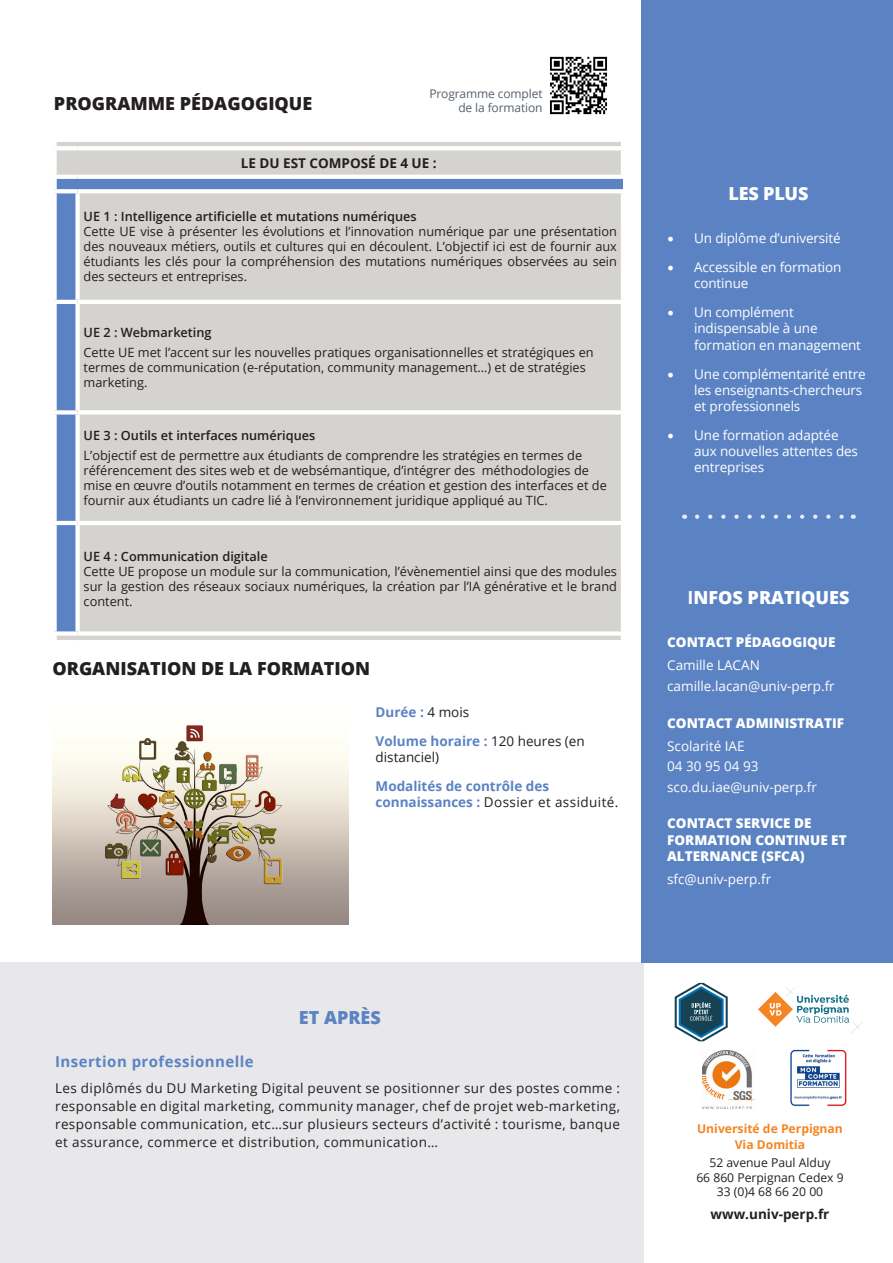
<style>
.page{position:relative;width:893px;height:1263px;background:#fff}
.page>*{position:absolute;margin:0;border:0;box-sizing:border-box;transform-origin:0 0}
.t1{font:800 18px "Open Sans";color:#231f20}
.t2{font:800 18px "Open Sans";color:#fff}
.t3{font:800 18px "Open Sans";color:#5b83c3}
.t4{font:700 15px "Open Sans";letter-spacing:.03em;color:#5b83c3}
.t5{font:13.5px/16.2px "Open Sans";letter-spacing:-.01em;color:#fff}
.t6{font:13.5px/18px "Open Sans";letter-spacing:.03em;color:#231f20;text-align:justify}
.t7{font:800 13.5px/16.2px "Open Sans";color:#fff}
.t8{font:700 13.5px/16.2px "Open Sans";color:#5b83c3}
.t9{font:13.5px/16.2px "Open Sans";color:#231f20}
.t10{font:700 13.5px "Open Sans";color:#231f20}
.t11{font:12.75px/15px "Open Sans";color:#231f20;text-align:justify}
.t12{font:600 12.75px "Open Sans";color:#231f20}
.t13{font:12.15px "Open Sans";color:#231f20}
.t14{font:700 12.15px "Open Sans";color:#f58523}
.t15{font:12px/13.5px "Open Sans";letter-spacing:-.01em;color:#56626c;text-align:right}
.s1{font-weight:400;color:#231f20}
.s2{font-weight:700;color:#5b83c3}
.s3{font-family:"Minion Pro";font-size:18px}
.s4{font-weight:700}
</style>
<div class="page">
<div style="left:0;top:962px;width:643px;height:301px;background:#e8e8ea"></div>
<div style="left:642px;top:0;width:251px;height:962px;background:#5b83c3"></div>
<svg style="left:758px;top:987px;width:104px;height:47px"></svg>
<svg style="left:675px;top:983px;width:53px;height:58px"></svg>
<img style="left:551px;top:56px;width:55px;height:59px">
<div style="left:57px;top:142px;width:564px;height:498px;background:#d4d3cf"></div>
<div style="left:55px;top:177px;width:568px;height:14px;background:#5b83c3"></div>
<hr style="left:78px;top:300px;width:547px;height:4px;background:#fff">
<svg style="left:78px;top:410px;width:544px;height:4px"></svg>
<hr style="left:78px;top:521px;width:547px;height:4px;background:#fff">
<div style="left:78px;top:631px;width:547px;height:5px;background:#fff"></div>
<hr style="left:52px;top:146px;width:26px;height:4px;background:#fff">
<hr style="left:78px;top:146px;width:547px;height:4px;background:#fff">
<div style="left:75px;top:193px;width:5px;height:107px;background:#fff"></div>
<div style="left:75px;top:304px;width:5px;height:106px;background:#fff"></div>
<div style="left:75px;top:414px;width:5px;height:107px;background:#fff"></div>
<div style="left:75px;top:525px;width:5px;height:106px;background:#fff"></div>
<svg style="left:54px;top:193px;width:24px;height:447px"></svg>
<svg style="left:54px;top:175px;width:24px;height:4px"></svg>
<div style="left:52px;top:179px;width:5px;height:10px;background:#fff"></div>
<svg style="left:78px;top:175px;width:545px;height:4px"></svg>
<svg style="left:54px;top:189px;width:24px;height:4px"></svg>
<svg style="left:78px;top:189px;width:545px;height:4px"></svg>
<svg style="left:697px;top:514px;width:147px;height:5px"></svg>
<img style="left:52px;top:724px;width:297px;height:201px">
<img style="left:702px;top:1050px;width:52px;height:59px">
<img style="left:790px;top:1049px;width:57px;height:58px">
<p class="t1" style="left:54px;top:89px;width:260px">PROGRAMME PÉDAGOGIQUE</p>
<p class="t15" style="left:429px;top:87px;width:115px">Programme complet de la formation</p>
<p class="t10" style="left:241px;top:153px;width:197px">LE DU EST COMPOSÉ DE 4 UE :</p>
<p class="t12" style="left:84px;top:208px;width:335px">UE 1 : Intelligence artificielle et mutations numériques</p>
<p class="t11" style="left:84px;top:224px;width:535px">Cette UE vise à présenter les évolutions et l’innovation numérique par une présentation des nouveaux métiers, outils et cultures qui en découlent. L’objectif ici est de fournir aux étudiants les clés pour la compréhension des mutations numériques observées au sein des secteurs et entreprises.</p>
<p class="t12" style="left:84px;top:324px;width:130px">UE 2 : Webmarketing</p>
<p class="t11" style="left:84px;top:344px;width:512px;text-align:left">Cette UE met l’accent sur les nouvelles pratiques organisationnelles et stratégiques en termes de communication (e-réputation, community management…) et de stratégies marketing.</p>
<p class="t12" style="left:84px;top:427px;width:233px">UE 3 : Outils et interfaces numériques</p>
<p class="t11" style="left:84px;top:447px;width:525px;text-align:left">L’objectif est de permettre aux étudiants de comprendre les stratégies en termes de référencement des sites web et de websémantique, d’intégrer des méthodologies de mise en œuvre d’outils notamment en termes de création et gestion des interfaces et de fournir aux étudiants un cadre lié à l’environnement juridique appliqué au TIC.</p>
<p class="t12" style="left:84px;top:547px;width:186px">UE 4 : Communication digitale</p>
<p class="t11" style="left:84px;top:563px;width:535px">Cette UE propose un module sur la communication, l’évènementiel ainsi que des modules sur la gestion des réseaux sociaux numériques, la création par l’IA générative et le brand content.</p>
<p class="t1" style="left:52px;top:655px;width:319px">ORGANISATION DE LA FORMATION</p>
<p class="t8" style="left:376px;top:704px;width:95px">Durée : <span class="s1">4 mois</span></p>
<p class="t9" style="left:376px;top:733px;width:211px"><span class="s2">Volume horaire :</span> 120 heures (en distanciel)</p>
<p class="t8" style="left:376px;top:778px;width:244px">Modalités de contrôle des connaissances : <span class="s1">Dossier et assiduité.</span></p>
<p class="t3" style="left:299px;top:1003px;width:84px">ET APRÈS</p>
<p class="t4" style="left:55px;top:1051px;width:200px">Insertion professionnelle</p>
<p class="t6" style="left:55px;top:1079px;width:566px">Les diplômés du DU Marketing Digital peuvent se positionner sur des postes comme : responsable en digital marketing, community manager, chef de projet web-marketing, responsable communication, etc…sur plusieurs secteurs d’activité : tourisme, banque et assurance, commerce et distribution, communication…</p>
<p class="t2" style="left:728px;top:180px;width:82px">LES PLUS</p>
<p class="t5" style="left:667px;top:230px;width:175px"><span class="s3">•</span> Un diplôme d’université</p>
<p class="t5" style="left:694px;top:259px;width:149px;text-indent:-27px"><span class="s3">•</span> Accessible en formation continue</p>
<p class="t5" style="left:694px;top:304px;width:168px;text-indent:-27px"><span class="s3">•</span> Un complément indispensable à une formation en management</p>
<p class="t5" style="left:694px;top:365px;width:173px;text-indent:-27px"><span class="s3">•</span> Une complémentarité entre les enseignants-chercheurs et professionnels</p>
<p class="t5" style="left:694px;top:426px;width:165px;text-indent:-27px"><span class="s3">•</span> Une formation adaptée aux nouvelles attentes des entreprises</p>
<p class="t2" style="left:687px;top:583px;width:163px"><span class="s4">I</span>NFOS PRATIQUES</p>
<p class="t7" style="left:667px;top:633px;width:170px">CONTACT PÉDAGOGIQUE</p>
<p class="t5" style="left:667px;top:657px;width:94px">Camille LACAN</p>
<p class="t5" style="left:667px;top:677px;width:169px">camille.lacan@univ-perp.fr</p>
<p class="t7" style="left:667px;top:714px;width:178px">CONTACT ADMINISTRATIF</p>
<p class="t5" style="left:667px;top:737px;width:79px">Scolarité IAE</p>
<p class="t5" style="left:667px;top:758px;width:93px">04 30 95 04 93</p>
<p class="t5" style="left:667px;top:778px;width:151px">sco.du.iae@univ-perp.fr</p>
<p class="t7" style="left:667px;top:815px;width:181px">CONTACT SERVICE DE<br>FORMATION CONTINUE ET<br>ALTERNANCE (SFCA)</p>
<p class="t5" style="left:667px;top:871px;width:105px">sfc@univ-perp.fr</p>
<p class="t14" style="left:697px;top:1119px;width:147px">Université de Perpignan</p>
<p class="t14" style="left:735px;top:1136px;width:72px">Via Domitia</p>
<p class="t13" style="left:709px;top:1154px;width:123px">52 avenue Paul Alduy</p>
<p class="t13" style="left:696px;top:1169px;width:149px">66 860 Perpignan Cedex 9</p>
<p class="t13" style="left:717px;top:1183px;width:108px">33 (0)4 68 66 20 00</p>
<p class="t10" style="left:711px;top:1204px;width:120px">www.univ-perp.fr</p>
</div>
